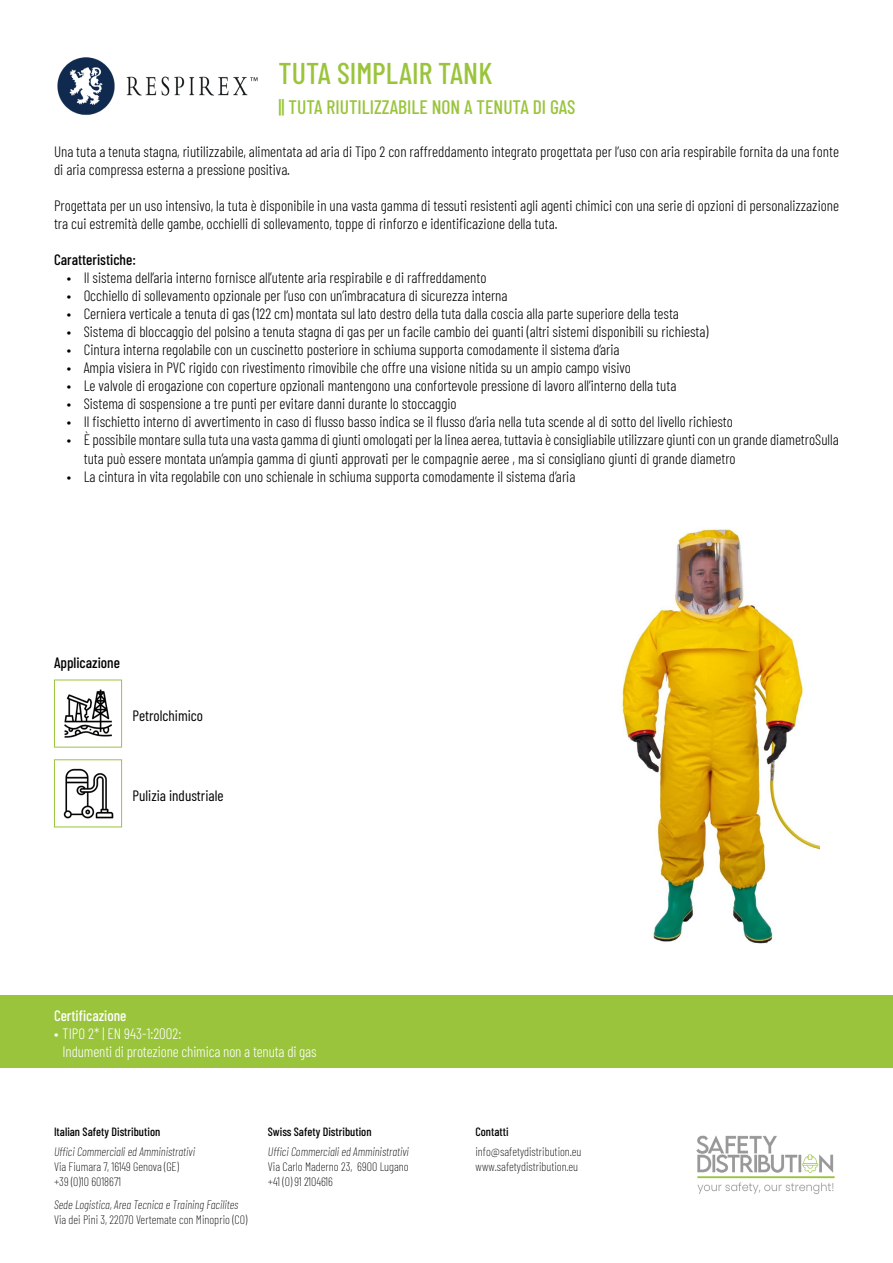
<style>
.page{position:relative;width:893px;height:1263px;background:#fff}
.page>*{position:absolute;margin:0;border:0;box-sizing:border-box;transform-origin:0 0}
.titolo{font:500 30px "Barlow Condensed";color:#9ac43c}
.titolo-2{font:500 19.5px "Barlow Condensed";color:#9ac43c}
.TESTO{font:300 15px/18px "Barlow Condensed";color:#000}
.ELENCO_PUNTATO{font:300 15px "Barlow Condensed";letter-spacing:-.01em;color:#fff}
.ELENCO_PUNTATO-2{font:15px "Barlow Condensed";color:#000}
.TESTO-2{font:500 15px "Barlow Condensed";color:#000}
.TESTO-3{font:500 15px "Barlow Condensed";color:#fff}
.t1{font:200 12px/15px "Barlow Condensed";color:#000}
.t2{font:italic 200 12px "Barlow Condensed";color:#000}
.t3{font:500 12px "Barlow Condensed";color:#000}
</style>
<div class="page">
<img style="left:57px;top:57px;width:201px;height:58px">
<img style="left:696px;top:1135px;width:139px;height:60px">
<img style="left:621px;top:529px;width:198px;height:415px">
<div style="left:0;top:996px;width:893px;height:72px;background:#9ac43c"></div>
<div style="left:54px;top:680px;width:68px;height:67px;border:1px solid #9ac43c"></div>
<div style="left:54px;top:759px;width:68px;height:68px;border:1px solid #9ac43c"></div>
<img style="left:64px;top:690px;width:48px;height:47px">
<img style="left:63px;top:768px;width:50px;height:50px">
<p class="titolo" style="left:279px;top:52px;width:215px">TUTA SIMPLAIR TANK</p>
<p class="titolo-2" style="left:279px;top:93px;width:298px">|| TUTA RIUTILIZZABILE NON A TENUTA DI GAS</p>
<p class="TESTO" style="left:54px;top:142px;width:786px">Una tuta a tenuta stagna, riutilizzabile, alimentata ad aria di Tipo 2 con raffreddamento integrato progettata per l’uso con aria respirabile fornita da una fonte di aria compressa esterna a pressione positiva.</p>
<p class="TESTO" style="left:54px;top:196px;width:787px">Progettata per un uso intensivo, la tuta è disponibile in una vasta gamma di tessuti resistenti agli agenti chimici con una serie di opzioni di personalizzazione tra cui estremità delle gambe, occhielli di sollevamento, toppe di rinforzo e identificazione della tuta.</p>
<p class="TESTO-2" style="left:54px;top:249px;width:83px">Caratteristiche:</p>
<p class="TESTO" style="left:67px;top:268px;width:421px">• Il sistema dell’aria interno fornisce all’utente aria respirabile e di raffreddamento</p>
<p class="TESTO" style="left:67px;top:286px;width:442px">• Occhiello di sollevamento opzionale per l’uso con un’imbracatura di sicurezza interna</p>
<p class="TESTO" style="left:67px;top:304px;width:614px">• Cerniera verticale a tenuta di gas (122 cm) montata sul lato destro della tuta dalla coscia alla parte superiore della testa</p>
<p class="TESTO" style="left:67px;top:322px;width:643px">• Sistema di bloccaggio del polsino a tenuta stagna di gas per un facile cambio dei guanti (altri sistemi disponibili su richiesta)</p>
<p class="TESTO" style="left:67px;top:340px;width:554px">• Cintura interna regolabile con un cuscinetto posteriore in schiuma supporta comodamente il sistema d’aria</p>
<p class="TESTO" style="left:67px;top:358px;width:566px">• Ampia visiera in PVC rigido con rivestimento rimovibile che offre una visione nitida su un ampio campo visivo</p>
<p class="TESTO" style="left:67px;top:376px;width:611px">• Le valvole di erogazione con coperture opzionali mantengono una confortevole pressione di lavoro all’interno della tuta</p>
<p class="TESTO" style="left:67px;top:394px;width:391px">• Sistema di sospensione a tre punti per evitare danni durante lo stoccaggio</p>
<p class="TESTO" style="left:67px;top:412px;width:668px">• Il fischietto interno di avvertimento in caso di flusso basso indica se il flusso d’aria nella tuta scende al di sotto del livello richiesto</p>
<p class="TESTO" style="left:84px;top:430px;width:757px;text-indent:-17px">• È possibile montare sulla tuta una vasta gamma di giunti omologati per la linea aerea, tuttavia è consigliabile utilizzare giunti con un grande diametroSulla tuta può essere montata un’ampia gamma di giunti approvati per le compagnie aeree , ma si consigliano giunti di grande diametro</p>
<p class="TESTO" style="left:67px;top:466px;width:510px">• La cintura in vita regolabile con uno schienale in schiuma supporta comodamente il sistema d’aria</p>
<p class="TESTO-2" style="left:54px;top:652px;width:67px">Applicazione</p>
<p class="ELENCO_PUNTATO-2" style="left:133px;top:705px;width:72px">Petrolchimico</p>
<p class="ELENCO_PUNTATO-2" style="left:133px;top:785px;width:92px">Pulizia industriale</p>
<p class="TESTO-3" style="left:54px;top:1005px;width:74px">Certificazione</p>
<p class="ELENCO_PUNTATO" style="left:54px;top:1023px;width:129px">• TIPO 2* | EN 943-1:2002:</p>
<p class="ELENCO_PUNTATO" style="left:63px;top:1041px;width:256px">Indumenti di protezione chimica non a tenuta di gas</p>
<p class="t3" style="left:54px;top:1122px;width:108px">Italian Safety Distribution</p>
<p class="t2" style="left:54px;top:1143px;width:143px">Uffici Commerciali ed Amministrativi</p>
<p class="t1" style="left:54px;top:1158px;width:126px">Via Fiumara 7, 16149 Genova (GE) +39 (0)10 6018671</p>
<p class="t2" style="left:54px;top:1195px;width:186px">Sede Logistica, Area Tecnica e Training Facilites</p>
<p class="t1" style="left:54px;top:1211px;width:195px">Via dei Pini 3, 22070 Vertemate con Minoprio (CO)</p>
<p class="t3" style="left:268px;top:1122px;width:105px">Swiss Safety Distribution</p>
<p class="t2" style="left:268px;top:1143px;width:143px">Uffici Commerciali ed Amministrativi</p>
<p class="t1" style="left:268px;top:1158px;width:142px">Via Carlo Maderno 23, 6900 Lugano +41 (0) 91 2104616</p>
<p class="t3" style="left:475px;top:1122px;width:35px">Contatti</p>
<p class="t1" style="left:475px;top:1143px;width:107px">info@safetydistribution.eu www.safetydistribution.eu</p>
</div>
